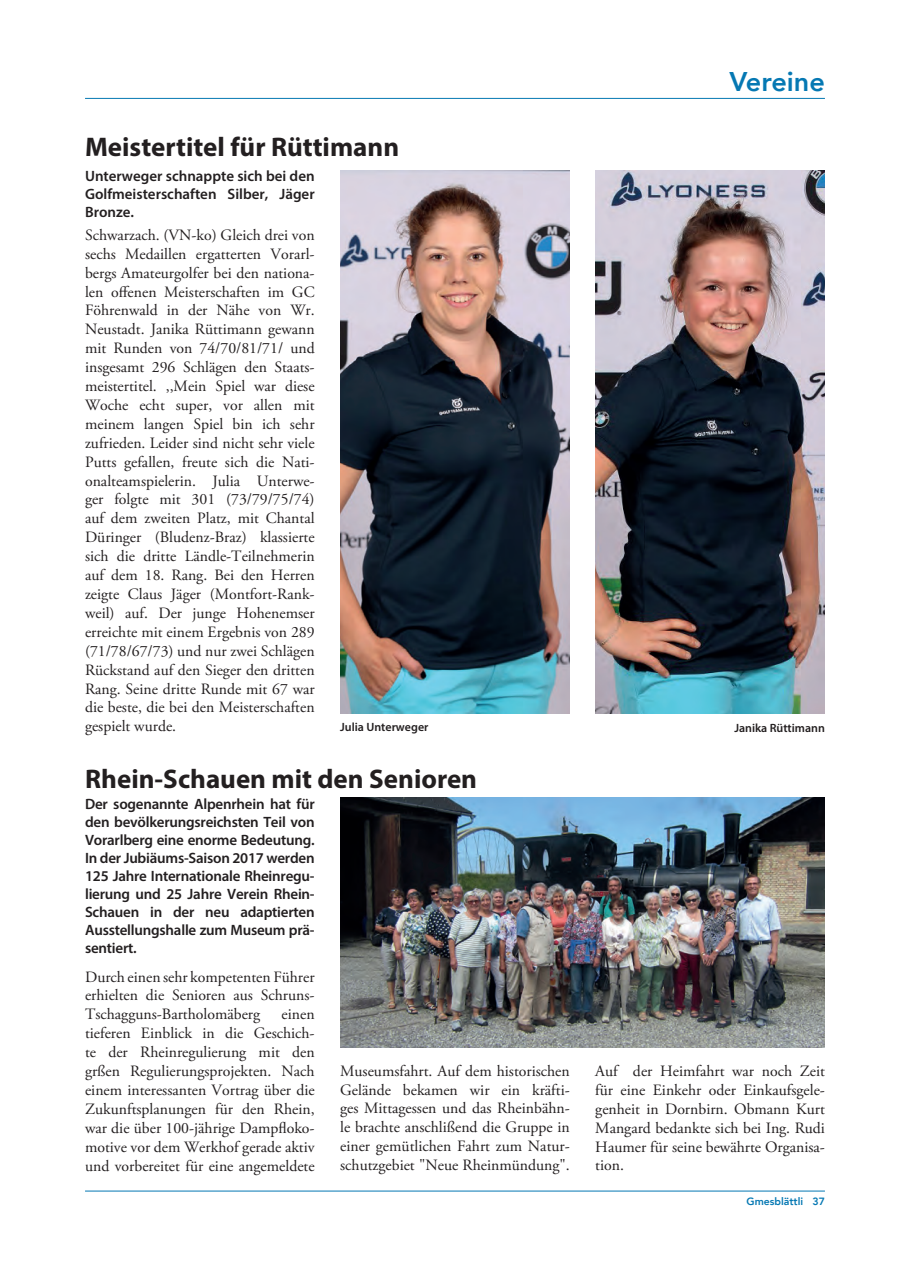
<style>
.page{position:relative;width:910px;height:1280px;background:#fff}
.page>*{position:absolute;margin:0;border:0;box-sizing:border-box;transform-origin:0 0}
.Headline{font:700 27px "Myriad Pro";color:#231f20}
.Laufender_Text{font:800 27px "Avenir";color:#0578b3}
.Laufender_Text-2{font:15.75px/18.9px "Adobe Garamond Pro";color:#231f20;text-align:justify}
.Laufender_Text-3{font:600 15px/18px "Myriad Pro";letter-spacing:-.01em;color:#231f20;text-align:justify}
.Laufender_Text-4{font:600 12px "Myriad Pro";color:#231f20}
.t1{font:800 10.5px "Avenir";color:#0578b3}
</style>
<div class="page">
<hr style="left:85px;top:98px;width:740px;height:1px;background:#0578b3">
<hr style="left:85px;top:1191px;width:740px;height:1px;background:#0578b3">
<img style="left:595px;top:170px;width:230px;height:543px">
<img style="left:340px;top:170px;width:230px;height:543px">
<img style="left:340px;top:797px;width:485px;height:250px">
<p class="Headline" style="left:85px;top:130px;width:316px">Meistertitel für Rüttimann</p>
<p class="Laufender_Text" style="left:729px;top:60px;width:97px">Vereine</p>
<p class="Laufender_Text-3" style="left:85px;top:167px;width:231px">Unterweger schnappte sich bei den Golfmeisterschaften Silber, Jäger Bronze.</p>
<p class="Laufender_Text-2" style="left:85px;top:226px;width:231px">Schwarzach. (VN-ko) Gleich drei von sechs Medaillen ergatterten Vorarl&shy;bergs Amateurgolfer bei den nationa&shy;len offenen Meisterschaften im GC Föhrenwald in der Nähe von Wr.<br>Neustadt. Janika Rüttimann gewann mit Runden von 74/70/81/71/ und insgesamt 296 Schlägen den Staats&shy;meistertitel. ,,Mein Spiel war diese Woche echt super, vor allen mit meinem langen Spiel bin ich sehr zufrieden. Leider sind nicht sehr viele Putts gefallen, freute sich die Nati&shy;onalteamspielerin. Julia Unterwe&shy;ger folgte mit 301 (73/79/75/74) auf dem zweiten Platz, mit Chantal Düringer (Bludenz-Braz) klassierte sich die dritte Ländle-Teilnehmerin auf dem 18. Rang. Bei den Herren zeigte Claus Jäger (Montfort-Rank&shy;weil) auf. Der junge Hohenemser erreichte mit einem Ergebnis von 289 (71/78/67/73) und nur zwei Schlägen Rückstand auf den Sieger den dritten Rang. Seine dritte Runde mit 67 war die beste, die bei den Meisterschaften gespielt wurde.</p>
<p class="Laufender_Text-4" style="left:340px;top:720px;width:90px">Julia Unterweger</p>
<p class="Laufender_Text-4" style="left:734px;top:720px;width:92px">Janika Rüttimann</p>
<p class="Headline" style="left:85px;top:761px;width:394px">Rhein-Schauen mit den Senioren</p>
<p class="Laufender_Text-3" style="left:85px;top:794px;width:231px">Der sogenannte Alpenrhein hat für den bevölkerungsreichsten Teil von Vorarlberg eine enorme Bedeutung.<br>In der Jubiäums-Saison 2017 werden 125 Jahre Internationale Rheinregu&shy;lierung und 25 Jahre Verein Rhein-Schauen in der neu adaptierten Ausstellungshalle zum Museum prä&shy;sentiert.</p>
<p class="Laufender_Text-2" style="left:85px;top:968px;width:231px">Durch einen sehr kompetenten Führer erhielten die Senioren aus Schruns-Tschagguns-Bartholomäberg</p>
<p class="Laufender_Text-2" style="left:85px;top:1005px;width:231px;text-indent:197px">einen tieferen Einblick in die Geschich&shy;te der Rheinregulierung mit den grßen Regulierungsprojekten. Nach einem interessanten Vortrag über die Zukunftsplanungen für den Rhein, war die über 100-jährige Dampfloko&shy;motive vor dem Werkhof gerade aktiv und vorbereitet für eine angemeldete</p>
<p class="Laufender_Text-2" style="left:340px;top:1062px;width:231px">Museumsfahrt. Auf dem historischen Gelände bekamen wir ein kräfti&shy;ges Mittagessen und das Rheinbähn&shy;le brachte anschlißend die Gruppe in einer gemütlichen Fahrt zum Natur&shy;schutzgebiet "Neue Rheinmündung".</p>
<p class="Laufender_Text-2" style="left:595px;top:1062px;width:231px">Auf der Heimfahrt war noch Zeit für eine Einkehr oder Einkaufsgele&shy;genheit in Dornbirn. Obmann Kurt Mangard bedankte sich bei Ing. Rudi Haumer für seine bewährte Organisa&shy;tion.</p>
<p class="t1" style="left:746px;top:1193px;width:80px">Gmesblättli 37</p>
</div>
